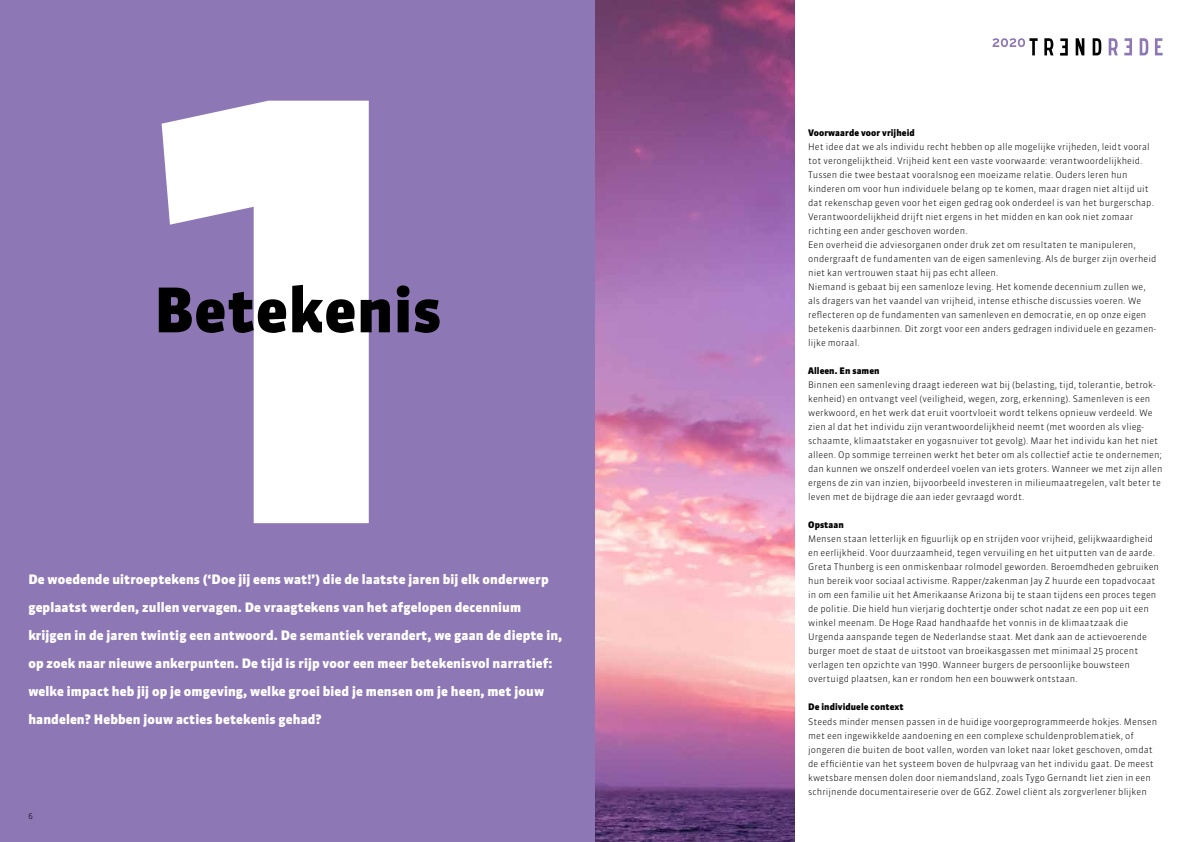
<style>
.page{position:relative;width:1191px;height:842px;background:#fff}
.page>*{position:absolute;margin:0;border:0;box-sizing:border-box;transform-origin:0 0}
.t1{font:900 61px "Sanuk";letter-spacing:.01em;color:#000}
.t2{font:900 13px/28px "Sanuk";letter-spacing:.01em;color:#fff}
.t3{font:300 9px/14px "Sanuk";letter-spacing:.01em;color:#000}
.t4{font:900 9px "Sanuk";letter-spacing:.01em;color:#000}
.t5{font:300 8px "Sanuk";color:#000}
</style>
<div class="page">
<div style="left:0;top:0;width:595px;height:842px;background:#8e77b5"></div>
<img style="left:595px;top:0;width:199px;height:842px">
<svg style="left:162px;top:101px;width:207px;height:422px;fill:#fff"></svg>
<svg style="left:1044px;top:38px;width:9px;height:17px"></svg>
<svg style="left:1154px;top:38px;width:8px;height:17px"></svg>
<svg style="left:1075px;top:38px;width:9px;height:17px"></svg>
<svg style="left:1092px;top:38px;width:9px;height:17px"></svg>
<svg style="left:1108px;top:38px;width:9px;height:17px"></svg>
<svg style="left:1139px;top:38px;width:9px;height:17px"></svg>
<svg style="left:1124px;top:38px;width:8px;height:17px"></svg>
<svg style="left:1060px;top:38px;width:7px;height:18px"></svg>
<svg style="left:992px;top:38px;width:45px;height:17px"></svg>
<h1 class="t1" style="left:154px;top:272px;width:288px">Betekenis</h1>
<p class="t2" style="left:28px;top:566px;width:535px">De woedende uitroeptekens (‘Doe jij eens wat!’) die de laatste jaren bij elk onderwerp geplaatst werden, zullen vervagen. De vraagtekens van het afgelopen decennium krijgen in de jaren twintig een antwoord. De semantiek verandert, we gaan de diepte in, op zoek naar nieuwe ankerpunten. De tijd is rijp voor een meer betekenisvol narratief: welke impact heb jij op je omgeving, welke groei bied je mensen om je heen, met jouw handelen? Hebben jouw acties betekenis gehad?</p>
<p class="t5" style="left:28px;top:811px;width:6px">6</p>
<p class="t4" style="left:808px;top:127px;width:108px">Voorwaarde voor vrijheid</p>
<p class="t3" style="left:808px;top:140px;width:350px">Het idee dat we als individu recht hebben op alle mogelijke vrijheden, leidt vooral tot verongelijktheid. Vrijheid kent een vaste voorwaarde: verantwoordelijkheid.<br>Tussen die twee bestaat vooralsnog een moeizame relatie. Ouders leren hun kinderen om voor hun individuele belang op te komen, maar dragen niet altijd uit dat rekenschap geven voor het eigen gedrag ook onderdeel is van het burgerschap.<br>Verantwoordelijkheid drijft niet ergens in het midden en kan ook niet zomaar richting een ander geschoven worden.<br>Een overheid die adviesorganen onder druk zet om resultaten te manipuleren, ondergraaft de fundamenten van de eigen samenleving. Als de burger zijn overheid niet kan vertrouwen staat hij pas echt alleen.<br>Niemand is gebaat bij een samenloze leving. Het komende decennium zullen we, als dragers van het vaandel van vrijheid, intense ethische discussies voeren. We reflecteren op de fundamenten van samenleven en democratie, en op onze eigen betekenis daarbinnen. Dit zorgt voor een anders gedragen individuele en gezamen&shy;lijke moraal.</p>
<p class="t4" style="left:808px;top:365px;width:73px">Alleen. En samen</p>
<p class="t3" style="left:808px;top:378px;width:356px">Binnen een samenleving draagt iedereen wat bij (belasting, tijd, tolerantie, betrok&shy;kenheid) en ontvangt veel (veiligheid, wegen, zorg, erkenning). Samenleven is een werkwoord, en het werk dat eruit voortvloeit wordt telkens opnieuw verdeeld. We zien al dat het individu zijn verantwoordelijkheid neemt (met woorden als vlieg&shy;schaamte, klimaatstaker en yogasnuiver tot gevolg). Maar het individu kan het niet alleen. Op sommige terreinen werkt het beter om als collectief actie te ondernemen; dan kunnen we onszelf onderdeel voelen van iets groters. Wanneer we met zijn allen ergens de zin van inzien, bijvoorbeeld investeren in milieumaatregelen, valt beter te leven met de bijdrage die aan ieder gevraagd wordt.</p>
<p class="t4" style="left:808px;top:520px;width:37px">Opstaan</p>
<p class="t3" style="left:808px;top:532px;width:352px">Mensen staan letterlijk en figuurlijk op en strijden voor vrijheid, gelijkwaardigheid en eerlijkheid. Voor duurzaamheid, tegen vervuiling en het uitputten van de aarde.<br>Greta Thunberg is een onmiskenbaar rolmodel geworden. Beroemdheden gebruiken hun bereik voor sociaal activisme. Rapper/zakenman Jay Z huurde een topadvocaat in om een familie uit het Amerikaanse Arizona bij te staan tijdens een proces tegen de politie. Die hield hun vierjarig dochtertje onder schot nadat ze een pop uit een winkel meenam. De Hoge Raad handhaafde het vonnis in de klimaatzaak die Urgenda aanspande tegen de Nederlandse staat. Met dank aan de actievoerende burger moet de staat de uitstoot van broeikasgassen met minimaal 25 procent verlagen ten opzichte van 1990. Wanneer burgers de persoonlijke bouwsteen overtuigd plaatsen, kan er rondom hen een bouwwerk ontstaan.</p>
<p class="t4" style="left:808px;top:702px;width:97px">De individuele context</p>
<p class="t3" style="left:808px;top:714px;width:350px">Steeds minder mensen passen in de huidige voorgeprogrammeerde hokjes. Mensen met een ingewikkelde aandoening en een complexe schuldenproblematiek, of jongeren die buiten de boot vallen, worden van loket naar loket geschoven, omdat de efficiëntie van het systeem boven de hulpvraag van het individu gaat. De meest kwetsbare mensen dolen door niemandsland, zoals Tygo Gernandt liet zien in een schrijnende documentaireserie over de GGZ. Zowel cliënt als zorgverlener blijken</p>
</div>
